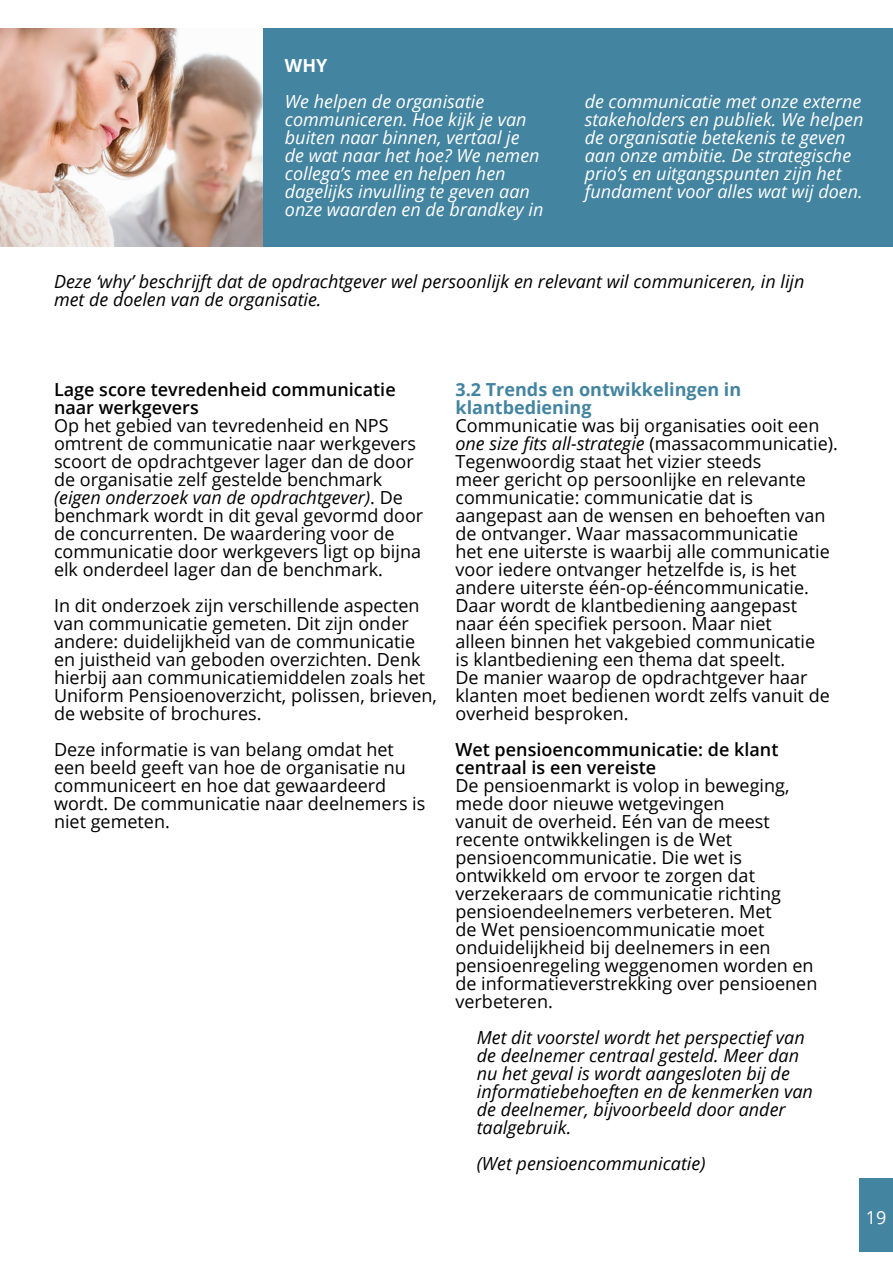
<style>
.page{position:relative;width:893px;height:1263px;background:#fff}
.page>*{position:absolute;margin:0;border:0;box-sizing:border-box;transform-origin:0 0}
.t1{font:18px/18px "Open Sans";color:#000}
.t2{font:italic 18px/18px "Open Sans";color:#fff}
.t3{font:italic 18px/18px "Open Sans";color:#000}
.t4{font:600 18px/18px "Open Sans";color:#000}
.t5{font:700 18px/18px "Open Sans";color:#4384a1}
.t6{font:700 18px "Open Sans";color:#fff}
.t7{font:18px "Open Sans";color:#fff}
.s1{font-style:italic}
</style>
<div class="page">
<div style="left:859px;top:1178px;width:34px;height:73px;background:#4384a1"></div>
<img style="left:0;top:28px;width:264px;height:219px">
<div style="left:264px;top:28px;width:629px;height:219px;background:#4384a1"></div>
<p class="t6" style="left:285px;top:53px;width:44px">WHY</p>
<p class="t2" style="left:285px;top:92px;width:260px">We helpen de organisatie communiceren. Hoe kijk je van buiten naar binnen, vertaal je<br>de wat naar het hoe? We nemen collega’s mee en helpen hen dagelijks invulling te geven aan onze waarden en de brandkey in</p>
<p class="t2" style="left:585px;top:92px;width:280px">de communicatie met onze externe stakeholders en publiek. We helpen de organisatie betekenis te geven aan onze ambitie. De strategische prio’s en uitgangspunten zijn het fundament voor alles wat wij doen.</p>
<p class="t3" style="left:54px;top:272px;width:752px">Deze ‘why’ beschrijft dat de opdrachtgever wel persoonlijk en relevant wil communiceren, in lijn met de doelen van de organisatie.</p>
<p class="t4" style="left:54px;top:380px;width:343px">Lage score tevredenheid communicatie naar werkgevers</p>
<p class="t1" style="left:54px;top:416px;width:371px">Op het gebied van tevredenheid en NPS omtrent de communicatie naar werkgevers scoort de opdrachtgever lager dan de door de organisatie zelf gestelde benchmark <span class="s1">(eigen onderzoek van de opdrachtgever)</span>. De benchmark wordt in dit geval gevormd door de concurrenten. De waardering voor de communicatie door werkgevers ligt op bijna elk onderdeel lager dan de benchmark.</p>
<p class="t1" style="left:54px;top:596px;width:385px">I n dit onderzoek zijn verschillende aspecten van communicatie gemeten. Dit zijn onder andere: duidelijkheid van de communicatie en juistheid van geboden overzichten. Denk hierbij aan communicatiemiddelen zoals het Uniform Pensioenoverzicht, polissen, brieven, de website of brochures.</p>
<p class="t1" style="left:54px;top:740px;width:373px">Deze informatie is van belang omdat het een beeld geeft van hoe de organisatie nu communiceert en hoe dat gewaardeerd wordt. De communicatie naar deelnemers is niet gemeten.</p>
<p class="t5" style="left:455px;top:380px;width:287px">3.2 Trends en ontwikkelingen in klantbediening</p>
<p class="t1" style="left:455px;top:416px;width:384px">Communicatie was bij organisaties ooit een <span class="s1">one size fits all-strategie</span> (massacommunicatie).<br>Tegenwoordig staat het vizier steeds<br>meer gericht op persoonlijke en relevante communicatie: communicatie dat is aangepast aan de wensen en behoeften van de ontvanger. Waar massacommunicatie<br>het ene uiterste is waarbij alle communicatie voor iedere ontvanger hetzelfde is, is het andere uiterste één-op-ééncommunicatie.<br>Daar wordt de klantbediening aangepast naar één specifiek persoon. Maar niet<br>alleen binnen het vakgebied communicatie<br>is klantbediening een thema dat speelt.<br>De manier waarop de opdrachtgever haar klanten moet bedienen wordt zelfs vanuit de overheid besproken.</p>
<p class="t4" style="left:455px;top:740px;width:324px">Wet pensioencommunicatie: de klant centraal is een vereiste</p>
<p class="t1" style="left:455px;top:776px;width:363px">De pensioenmarkt is volop in beweging, mede door nieuwe wetgevingen<br>vanuit de overheid. Eén van de meest recente ontwikkelingen is de Wet pensioencommunicatie. Die wet is ontwikkeld om ervoor te zorgen dat verzekeraars de communicatie richting pensioendeelnemers verbeteren. Met<br>de Wet pensioencommunicatie moet onduidelijkheid bij deelnemers in een pensioenregeling weggenomen worden en de informatieverstrekking over pensioenen verbeteren.</p>
<p class="t3" style="left:477px;top:1028px;width:338px">Met dit voorstel wordt het perspectief van de deelnemer centraal gesteld. Meer dan nu het geval is wordt aangesloten bij de informatiebehoeften en de kenmerken van de deelnemer, bijvoorbeeld door ander taalgebruik.</p>
<p class="t3" style="left:477px;top:1154px;width:230px">(Wet pensioencommunicatie)</p>
<p class="t7" style="left:866px;top:1205px;width:22px">19</p>
</div>
